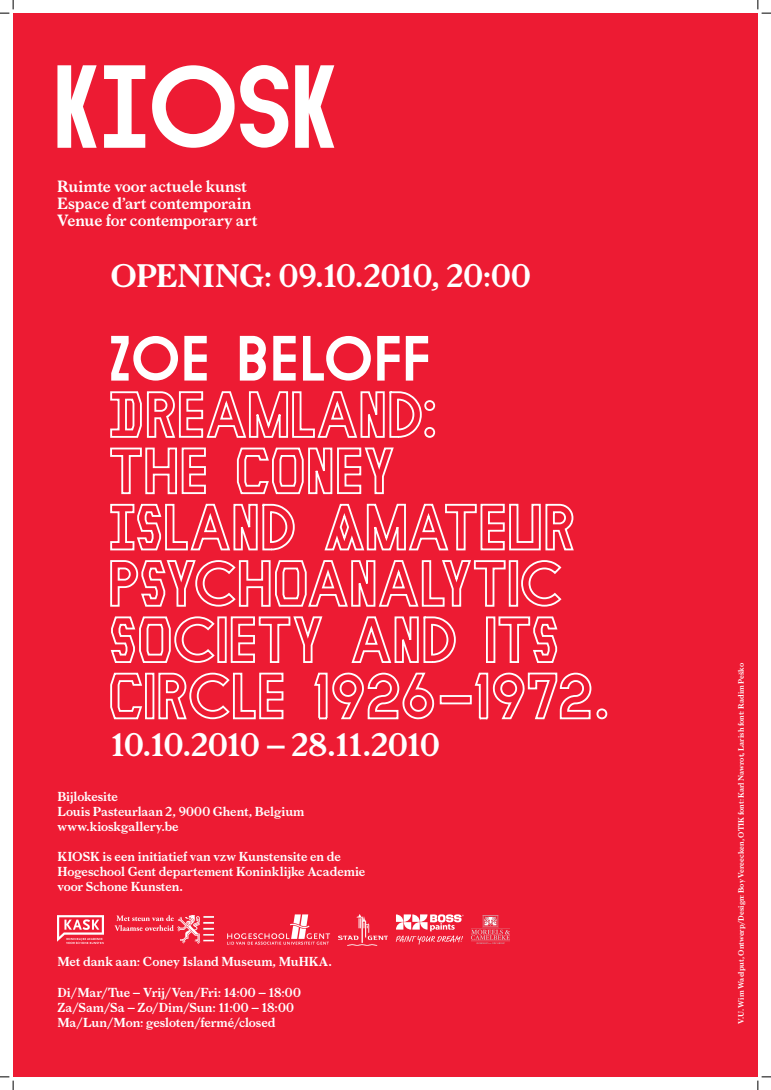
<style>
.page{position:relative;width:771px;height:1090px;background:#fff}
.page>*{position:absolute;margin:0;border:0;box-sizing:border-box;transform-origin:0 0}
.t1{font:65.62px "OTIK kiosk";letter-spacing:.065em;color:#fff}
.t2{font:31.25px "Larish Neue";letter-spacing:-.035em;color:#fff}
.t3{font:15.62px/16.9px "Larish Neue";letter-spacing:-.005em;color:#fff}
.t4{font:12.5px/15px "Larish Neue";letter-spacing:-.01em;color:#fff}
.t5{font:7.5px "Larish Neue";letter-spacing:-.005em;color:#fff}
</style>
<div class="page">
<div style="left:13px;top:13px;width:744px;height:1063px;background:#ed1b33"></div>
<svg style="left:110px;top:391px;width:326px;height:47px"></svg>
<svg style="left:110px;top:447px;width:96px;height:48px"></svg>
<svg style="left:236px;top:447px;width:158px;height:48px"></svg>
<svg style="left:110px;top:503px;width:185px;height:48px"></svg>
<svg style="left:324px;top:503px;width:250px;height:48px"></svg>
<svg style="left:110px;top:560px;width:396px;height:47px"></svg>
<div style="left:508px;top:560px;width:10px;height:46px;border:2px solid #fff"></div>
<svg style="left:521px;top:560px;width:41px;height:47px"></svg>
<svg style="left:110px;top:616px;width:105px;height:47px"></svg>
<div style="left:217px;top:616px;width:10px;height:47px;border:2px solid #fff"></div>
<svg style="left:230px;top:616px;width:93px;height:47px"></svg>
<svg style="left:351px;top:616px;width:105px;height:47px"></svg>
<div style="left:486px;top:616px;width:9px;height:47px;border:2px solid #fff"></div>
<svg style="left:498px;top:616px;width:60px;height:47px"></svg>
<svg style="left:110px;top:672px;width:33px;height:48px"></svg>
<div style="left:145px;top:672px;width:9px;height:47px;border:2px solid #fff"></div>
<svg style="left:158px;top:672px;width:126px;height:48px"></svg>
<svg style="left:314px;top:672px;width:121px;height:48px"></svg>
<div style="left:439px;top:695px;width:32px;height:9px;border:2px solid #fff"></div>
<svg style="left:474px;top:672px;width:134px;height:48px"></svg>
<svg style="left:57px;top:65px;width:277px;height:83px"></svg>
<img style="left:57px;top:915px;width:47px;height:28px">
<img style="left:227px;top:914px;width:103px;height:31px">
<img style="left:338px;top:914px;width:49px;height:31px">
<img style="left:115px;top:915px;width:98px;height:28px">
<svg style="left:395px;top:914px;width:68px;height:30px"></svg>
<img style="left:471px;top:915px;width:38px;height:28px">
<svg style="left:0;top:0;width:14px;height:14px"></svg>
<svg style="left:0;top:1076px;width:14px;height:13px"></svg>
<svg style="left:757px;top:0;width:13px;height:14px"></svg>
<svg style="left:757px;top:1076px;width:13px;height:13px"></svg>
<p class="t3" style="left:57px;top:179px;width:202px">Ruimte voor actuele kunst<br>Espace d’art contemporain<br>Venue for contemporary art</p>
<h2 class="t2" style="left:110px;top:257px;width:422px">OPENING: 09.10.2010, 20:00</h2>
<h1 class="t1" style="left:110px;top:328px;width:320px">ZOE BELOFF</h1>
<h2 class="t2" style="left:110px;top:726px;width:331px">10.10.2010 – 28.11.2010</h2>
<p class="t4" style="left:57px;top:789px;width:248px">Bijlokesite<br>Louis Pasteurlaan 2, 9000 Ghent, Belgium www.kioskgallery.be</p>
<p class="t4" style="left:57px;top:849px;width:309px">KIOSK is een initiatief van vzw Kunstensite en de<br>Hogeschool Gent departement Koninklijke Academie voor Schone Kunsten.</p>
<p class="t4" style="left:57px;top:954px;width:276px">Met dank aan: Coney Island Museum, MuHKA.</p>
<p class="t4" style="left:57px;top:984px;width:245px">Di/Mar/Tue – Vrij/Ven/Fri: 14:00 – 18:00<br>Za/Sam/Sa – Zo/Dim/Sun: 11:00 – 18:00<br>Ma/Lun/Mon: gesloten/fermé/closed</p>
<p class="t5" style="left:736px;top:1023px;width:362px;rotate:-90deg">V.U. Wim Waelput, Ontwerp/Design: Boy Vereecken, OTIK font: Karl Nawrot, Larish font: Radim Peško</p>
</div>
